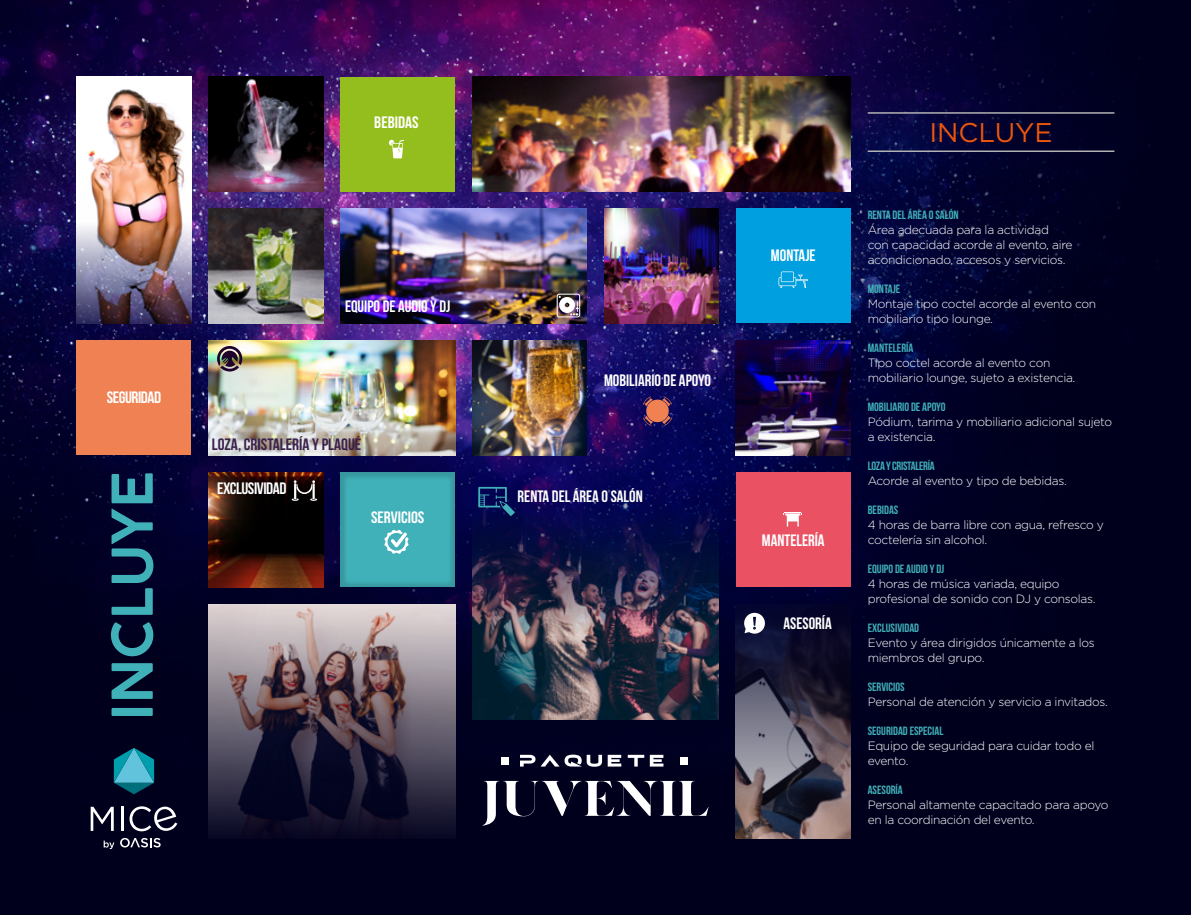
<style>
.page{position:relative;width:1191px;height:915px;background:#fff}
.page>*{position:absolute;margin:0;border:0;box-sizing:border-box;transform-origin:0 0}
.t1{font:600 55.5px "COCOGOOSE";color:#41b1b9}
.t2{font:27px "Gotham";color:#ea560d}
.t3{font:700 16.5px "Bebas Neue";color:#fff}
.t4{font:700 16.5px "Bebas Neue";color:#3b224c;scale:1.05 1}
.t5{font:700 16.5px "Bebas Neue";letter-spacing:-.025em;color:#fff;scale:1.05 1}
.t6{font:700 16.5px "Bebas Neue";color:#fff;scale:1.05 1}
.t7{font:300 12px/15px "Gotham";letter-spacing:-.025em;color:#fff}
.t8{font:700 12px "Bebas Neue";color:#41b1b9}
.t9{font:700 12px "Bebas Neue";letter-spacing:-.025em;color:#41b1b9}
</style>
<div class="page">
<img style="left:0;top:0;width:1191px;height:914px">
<div style="left:736px;top:208px;width:114px;height:115px;background:#00a0e0"></div>
<img style="left:208px;top:340px;width:247px;height:115px">
<svg style="left:472px;top:472px;width:247px;height:32px;background:#080457"></svg>
<img style="left:472px;top:504px;width:247px;height:215px">
<svg style="left:478px;top:486px;width:37px;height:30px"></svg>
<svg style="left:642px;top:396px;width:30px;height:29px"></svg>
<img style="left:736px;top:340px;width:114px;height:115px">
<img style="left:208px;top:208px;width:115px;height:115px">
<img style="left:208px;top:77px;width:115px;height:114px">
<div style="left:340px;top:77px;width:115px;height:114px;background:#94be1d"></div>
<img style="left:472px;top:77px;width:378px;height:114px">
<img style="left:340px;top:208px;width:247px;height:115px">
<div style="left:77px;top:340px;width:114px;height:115px;background:#f08152"></div>
<svg style="left:217px;top:346px;width:25px;height:25px"></svg>
<svg style="left:389px;top:140px;width:15px;height:18px"></svg>
<svg style="left:556px;top:293px;width:24px;height:24px"></svg>
<img style="left:472px;top:340px;width:115px;height:115px">
<img style="left:340px;top:472px;width:115px;height:115px">
<svg style="left:384px;top:529px;width:25px;height:24px"></svg>
<img style="left:208px;top:472px;width:115px;height:115px">
<svg style="left:292px;top:480px;width:25px;height:20px"></svg>
<img style="left:208px;top:604px;width:247px;height:234px">
<img style="left:604px;top:208px;width:115px;height:115px">
<svg style="left:778px;top:271px;width:30px;height:17px"></svg>
<div style="left:736px;top:472px;width:114px;height:115px;background:#ea5163"></div>
<svg style="left:783px;top:512px;width:19px;height:14px"></svg>
<img style="left:736px;top:604px;width:114px;height:234px">
<svg style="left:744px;top:612px;width:21px;height:21px"></svg>
<svg style="left:520px;top:754px;width:101px;height:12px"></svg>
<svg style="left:628px;top:754px;width:16px;height:12px"></svg>
<svg style="left:650px;top:754px;width:13px;height:12px"></svg>
<svg style="left:482px;top:780px;width:226px;height:45px"></svg>
<div style="left:502px;top:756px;width:7px;height:7px;background:#fff"></div>
<div style="left:681px;top:756px;width:7px;height:7px;background:#fff"></div>
<img style="left:77px;top:77px;width:114px;height:246px">
<svg style="left:91px;top:806px;width:23px;height:24px"></svg>
<hr style="left:121px;top:806px;width:3px;height:24px;background:#fff">
<svg style="left:129px;top:806px;width:48px;height:25px"></svg>
<svg style="left:114px;top:747px;width:40px;height:47px;background:#237b91"></svg>
<svg style="left:104px;top:840px;width:10px;height:8px"></svg>
<svg style="left:120px;top:837px;width:41px;height:10px"></svg>
<hr style="left:867px;top:150px;width:247px;height:2px;background:#b3b2b2">
<hr style="left:867px;top:112px;width:247px;height:2px;background:#b3b2b2">
<p class="t6" style="left:374px;top:113px;width:44px">BEBIDAS</p>
<p class="t5" style="left:107px;top:388px;width:53px">SEGURIDAD</p>
<p class="t1" style="left:94px;top:720px;width:251px;rotate:-90deg">INCLUYE</p>
<p class="t3" style="left:345px;top:297px;width:107px">EQUIPO DE AUDIO Y DJ</p>
<p class="t4" style="left:212px;top:435px;width:144px">LOZA, CRISTALERÍA Y PLAQUÉ</p>
<p class="t5" style="left:217px;top:479px;width:68px">EXCLUSIVIDAD</p>
<p class="t6" style="left:371px;top:508px;width:52px">SERVICIOS</p>
<p class="t3" style="left:604px;top:371px;width:109px">MOBILIARIO DE APOYO</p>
<p class="t3" style="left:517px;top:486px;width:127px">RENTA DEL ÁREA O SALÓN</p>
<p class="t3" style="left:771px;top:246px;width:46px">MONTAJE</p>
<p class="t3" style="left:762px;top:531px;width:64px">MANTELERÍA</p>
<p class="t3" style="left:783px;top:614px;width:50px">ASESORÍA</p>
<p class="t2" style="left:929px;top:115px;width:125px">INCLUYE</p>
<p class="t8" style="left:867px;top:208px;width:92px">RENTA DEL ÁREA O SALÓN</p>
<p class="t7" style="left:867px;top:221px;width:206px">Área adecuada para la actividad con capacidad acorde al evento, aire acondicionado, accesos y servicios.</p>
<p class="t8" style="left:867px;top:282px;width:34px">MONTAJE</p>
<p class="t7" style="left:867px;top:296px;width:230px">Montaje tipo coctel acorde al evento con mobiliario tipo lounge.</p>
<p class="t8" style="left:867px;top:341px;width:47px">MANTELERÍA</p>
<p class="t7" style="left:867px;top:355px;width:184px">Tipo coctel acorde al evento con</p>
<p class="t7" style="left:867px;top:370px;width:209px">mobiliario lounge, sujeto a existencia.</p>
<p class="t8" style="left:867px;top:400px;width:79px">MOBILIARIO DE APOYO</p>
<p class="t7" style="left:867px;top:413px;width:246px">Pódium, tarima y mobiliario adicional sujeto a existencia.</p>
<p class="t9" style="left:867px;top:459px;width:68px">LOZA Y CRISTALERÍA</p>
<p class="t7" style="left:867px;top:473px;width:200px">Acorde al evento y tipo de bebidas.</p>
<p class="t8" style="left:867px;top:503px;width:32px">BEBIDAS</p>
<p class="t7" style="left:867px;top:517px;width:238px">4 horas de barra libre con agua, refresco y coctelería sin alcohol.</p>
<p class="t8" style="left:867px;top:562px;width:78px">EQUIPO DE AUDIO Y DJ</p>
<p class="t7" style="left:867px;top:575px;width:229px">4 horas de música variada, equipo profesional de sonido con DJ y consolas.</p>
<p class="t8" style="left:867px;top:621px;width:53px">EXCLUSIVIDAD</p>
<p class="t7" style="left:867px;top:634px;width:228px">Evento y área dirigidos únicamente a los miembros del grupo.</p>
<p class="t8" style="left:867px;top:679px;width:38px">SERVICIOS</p>
<p class="t7" style="left:867px;top:693px;width:242px">Personal de atención y servicio a invitados.</p>
<p class="t8" style="left:867px;top:724px;width:77px">SEGURIDAD ESPECIAL</p>
<p class="t7" style="left:867px;top:737px;width:228px">Equipo de seguridad para cuidar todo el evento.</p>
<p class="t8" style="left:867px;top:783px;width:37px">ASESORÍA</p>
<p class="t7" style="left:867px;top:796px;width:242px">Personal altamente capacitado para apoyo en la coordinación del evento.</p>
</div>
